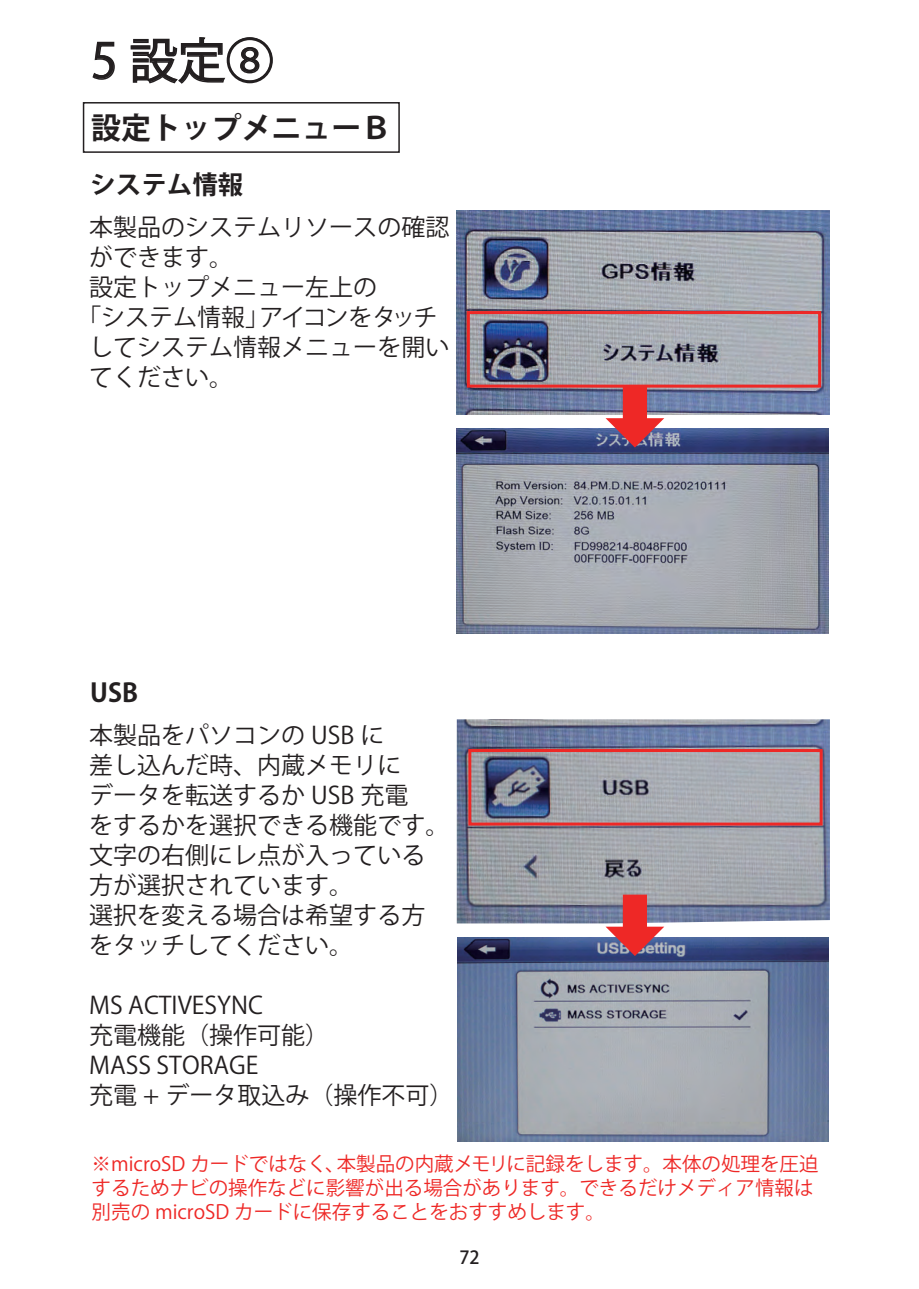
<style>
.page{position:relative;width:919px;height:1289px;background:#fff}
.page>*{position:absolute;margin:0;border:0;box-sizing:border-box;transform-origin:0 0}
.t1{font:48px "Koz Go Pr 6 N";color:#231f20}
.t2{font:700 30px "Koz Go Pr 6 N";color:#231f20}
.t3{font:700 25.5px "Koz Go Pr 6 N";color:#231f20}
.t4{font:24px/30px "Koz Go Pr 6 N";color:#231f20}
.t5{font:19.5px/24px "Koz Go Pr 6 N";color:#ee2826}
.t6{font:500 18px "Koz Go Pr 6 N";color:#231f20}
</style>
<div class="page">
<img style="left:457px;top:719px;width:372px;height:204px">
<img style="left:457px;top:211px;width:372px;height:204px">
<div style="left:467px;top:311px;width:354px;height:76px;border:3px solid #ee2826"></div>
<svg style="left:92px;top:41px;width:23px;height:39px"></svg>
<svg style="left:130px;top:37px;width:143px;height:47px"></svg>
<div style="left:83px;top:102px;width:317px;height:51px;border:2px solid #231f20"></div>
<img style="left:457px;top:429px;width:371px;height:204px">
<div style="left:622px;top:386px;width:25px;height:36px;background:#ee2826"></div>
<svg style="left:605px;top:418px;width:59px;height:29px;background:#b05164"></svg>
<div style="left:468px;top:749px;width:354px;height:76px;border:3px solid #ee2826"></div>
<img style="left:458px;top:937px;width:370px;height:203px">
<div style="left:622px;top:894px;width:25px;height:36px;background:#ee2826"></div>
<svg style="left:605px;top:926px;width:59px;height:30px;background:#b55969"></svg>
<h1 class="t1" style="left:91px;top:34px;width:184px">5 設定⑧</h1>
<p class="t2" style="left:91px;top:111px;width:302px">設定トップメニューＢ</p>
<p class="t3" style="left:90px;top:170px;width:155px">システム情報</p>
<p class="t4" style="left:89px;top:212px;width:361px">本製品のシステムリソースの確認</p>
<p class="t4" style="left:89px;top:242px;width:145px">ができます。</p>
<p class="t4" style="left:89px;top:272px;width:289px">設定トップメニュー左上の</p>
<p class="t4" style="left:77px;top:302px;width:361px">「システム情報」アイコンをタッチ</p>
<p class="t4" style="left:89px;top:332px;width:361px">してシステム情報メニューを開い</p>
<p class="t4" style="left:89px;top:362px;width:145px">てください。</p>
<p class="t3" style="left:90px;top:678px;width:49px">USB</p>
<p class="t4" style="left:89px;top:721px;width:361px">本製品をパソコンの USB に<br>差し込んだ時、内蔵メモリに<br>データを転送するか USB 充電<br>をするかを選択できる機能です。文字の右側にレ点が入っている方が選択されています。<br>選択を変える場合は希望する方をタッチしてください。</p>
<p class="t4" style="left:89px;top:991px;width:366px">MS ACTIVESYNC<br>充電機能（操作可能）<br>MASS STORAGE<br>充電 + データ取込み（操作不可）</p>
<p class="t5" style="left:92px;top:1152px;width:728px">※microSD カードではなく、本製品の内蔵メモリに記録をします。本体の処理を圧迫するためナビの操作などに影響が出る場合があります。できるだけメディア情報は別売の microSD カードに保存することをおすすめします。</p>
<p class="t6" style="left:459px;top:1247px;width:22px">72</p>
</div>
